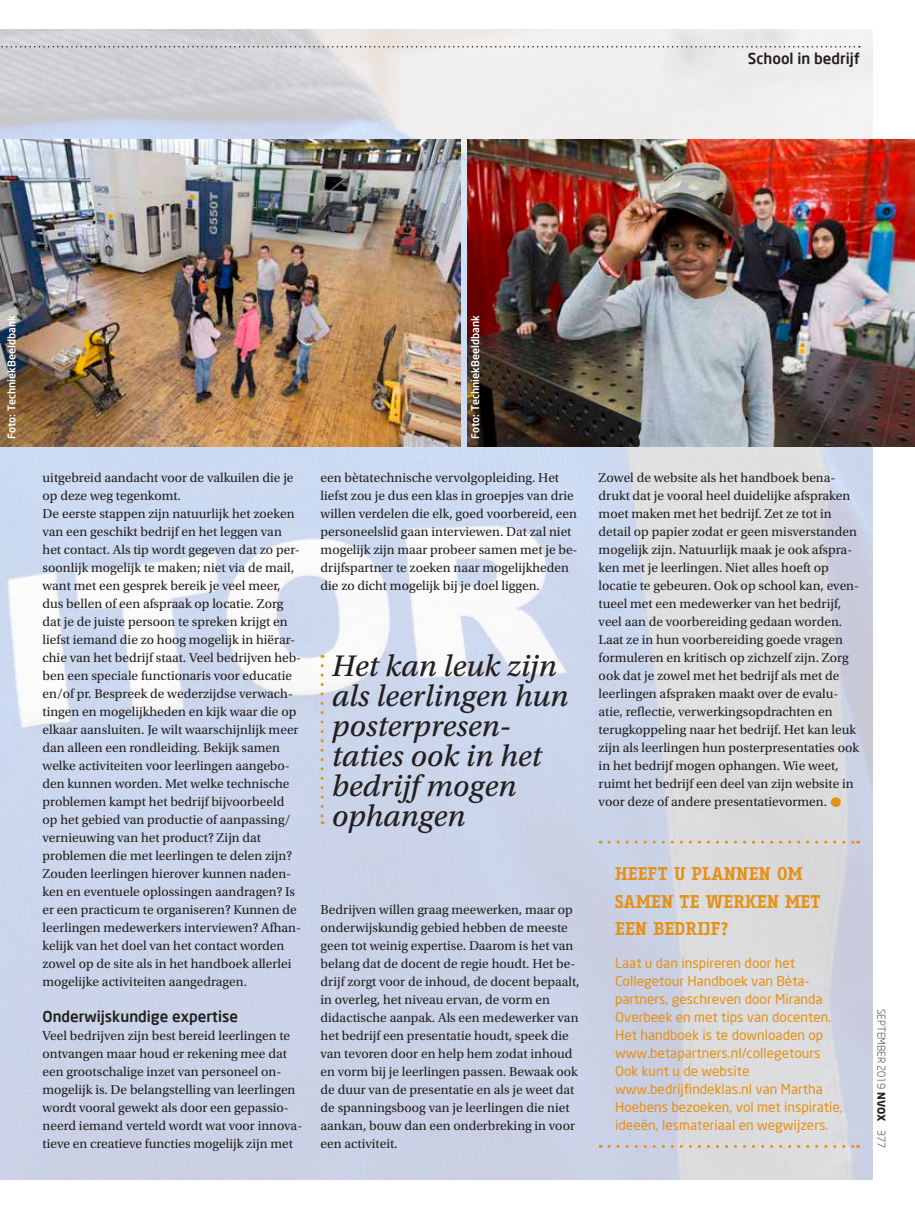
<style>
.page{position:relative;width:915px;height:1212px;background:#fff}
.page>*{position:absolute;margin:0;border:0;box-sizing:border-box;transform-origin:0 0}
.t1{font:31.5px/30px "Utopia Std Capt It";color:#231f20}
.t2{font:700 18px/27px "Fago Office Serif";color:#e49117}
.t3{font:500 15px "Neo Sans";color:#231f20}
.t4{font:13.5px/18px "Utopia Std";color:#231f20}
.t5{font:13.5px/18px "Neo Sans";color:#e49117}
.t6{font:500 10.5px "Neo Sans";color:#fff}
.t7{font:300 10.5px "Neo Sans";color:#231f20}
.s1{font-weight:700}
</style>
<div class="page">
<img style="left:0;top:30px;width:872px;height:1149px">
<svg style="left:0;top:46px;width:859px;height:2px;background:#c0bfbf"></svg>
<svg style="left:608px;top:841px;width:250px;height:3px"></svg>
<svg style="left:608px;top:1145px;width:250px;height:3px"></svg>
<img style="left:0;top:139px;width:460px;height:307px">
<img style="left:467px;top:139px;width:447px;height:307px">
<svg style="left:320px;top:666px;width:3px;height:158px"></svg>
<svg style="left:830px;top:797px;width:10px;height:10px"></svg>
<p class="t3" style="left:747px;top:49px;width:113px">School in bedrijf</p>
<p class="t6" style="left:5px;top:439px;width:125px;rotate:-90deg">Foto: TechniekBeeldbank</p>
<p class="t6" style="left:468px;top:439px;width:125px;rotate:-90deg">Foto: TechniekBeeldbank</p>
<p class="t4" style="left:43px;top:469px;width:260px">uitgebreid aandacht voor de valkuilen die je op deze weg tegenkomt.<br>De eerste stappen zijn natuurlijk het zoeken van een geschikt bedrijf en het leggen van het contact. Als tip wordt gegeven dat zo per&shy;soonlijk mogelijk te maken; niet via de mail, want met een gesprek bereik je veel meer, dus bellen of een afspraak op locatie. Zorg dat je de juiste persoon te spreken krijgt en liefst iemand die zo hoog mogelijk in hiërar&shy;chie van het bedrijf staat. Veel bedrijven heb&shy;ben een speciale functionaris voor educatie en/of pr. Bespreek de wederzijdse verwach&shy;tingen en mogelijkheden en kijk waar die op elkaar aansluiten. Je wilt waarschijnlijk meer dan alleen een rondleiding. Bekijk samen welke activiteiten voor leerlingen aangebo&shy;den kunnen worden. Met welke technische problemen kampt het bedrijf bijvoorbeeld op het gebied van productie of aanpassing/ vernieuwing van het product? Zijn dat problemen die met leerlingen te delen zijn?<br>Zouden leerlingen hierover kunnen naden&shy;ken en eventuele oplossingen aandragen? Is er een practicum te organiseren? Kunnen de leerlingen medewerkers interviewen? Afhan&shy;kelijk van het doel van het contact worden zowel op de site als in het handboek allerlei mogelijke activiteiten aangedragen.</p>
<p class="t3" style="left:43px;top:1007px;width:197px">Onderwijskundige expertise</p>
<p class="t4" style="left:43px;top:1027px;width:261px">Veel bedrijven zijn best bereid leerlingen te ontvangen maar houd er rekening mee dat een grootschalige inzet van personeel on&shy;mogelijk is. De belangstelling van leerlingen wordt vooral gewekt als door een gepassio&shy;neerd iemand verteld wordt wat voor innova&shy;tieve en creatieve functies mogelijk zijn met</p>
<p class="t4" style="left:320px;top:469px;width:258px">een bètatechnische vervolgopleiding. Het liefst zou je dus een klas in groepjes van drie willen verdelen die elk, goed voorbereid, een personeelslid gaan interviewen. Dat zal niet mogelijk zijn maar probeer samen met je be&shy;drijfspartner te zoeken naar mogelijkheden die zo dicht mogelijk bij je doel liggen.</p>
<h1 class="t1" style="left:332px;top:651px;width:238px">Het kan leuk zijn als leerlingen hun posterpresen&shy;taties ook in het bedrijf mogen ophangen</h1>
<p class="t4" style="left:320px;top:901px;width:260px">Bedrijven willen graag meewerken, maar op onderwijskundig gebied hebben de meeste geen tot weinig expertise. Daarom is het van belang dat de docent de regie houdt. Het be&shy;drijf zorgt voor de inhoud, de docent bepaalt, in overleg, het niveau ervan, de vorm en didactische aanpak. Als een medewerker van het bedrijf een presentatie houdt, speek die van tevoren door en help hem zodat inhoud en vorm bij je leerlingen passen. Bewaak ook de duur van de presentatie en als je weet dat de spanningsboog van je leerlingen die niet aankan, bouw dan een onderbreking in voor een activiteit.</p>
<p class="t4" style="left:598px;top:469px;width:262px">Zowel de website als het handboek bena&shy;drukt dat je vooral heel duidelijke afspraken moet maken met het bedrijf. Zet ze tot in detail op papier zodat er geen misverstanden mogelijk zijn. Natuurlijk maak je ook afspra&shy;ken met je leerlingen. Niet alles hoeft op locatie te gebeuren. Ook op school kan, even&shy;tueel met een medewerker van het bedrijf, veel aan de voorbereiding gedaan worden.<br>Laat ze in hun voorbereiding goede vragen formuleren en kritisch op zichzelf zijn. Zorg ook dat je zowel met het bedrijf als met de leerlingen afspraken maakt over de evalu&shy;atie, reflectie, verwerkingsopdrachten en terugkoppeling naar het bedrijf. Het kan leuk zijn als leerlingen hun posterpresentaties ook in het bedrijf mogen ophangen. Wie weet, ruimt het bedrijf een deel van zijn website in voor deze of andere presentatievormen.</p>
<h2 class="t2" style="left:615px;top:860px;width:207px">HEEFT U PLANNEN OM<br>SAMEN TE WERKEN MET<br>EEN BEDRIJF?</h2>
<p class="t5" style="left:615px;top:954px;width:229px">Laat u dan inspireren door het Collegetour Handboek van Bèta&shy;partners, geschreven door Miranda Overbeek en met tips van docenten.<br>Het handboek is te downloaden op www.betapartners.nl/collegetours Ook kunt u de website www.bedrijfindeklas.nl van Martha Hoebens bezoeken, vol met inspiratie, ideeën, lesmateriaal en wegwijzers.</p>
<p class="t7" style="left:887px;top:1009px;width:141px;rotate:90deg">SEPTEMBER 2019 <span class="s1">NVOX</span> 377</p>
</div>
